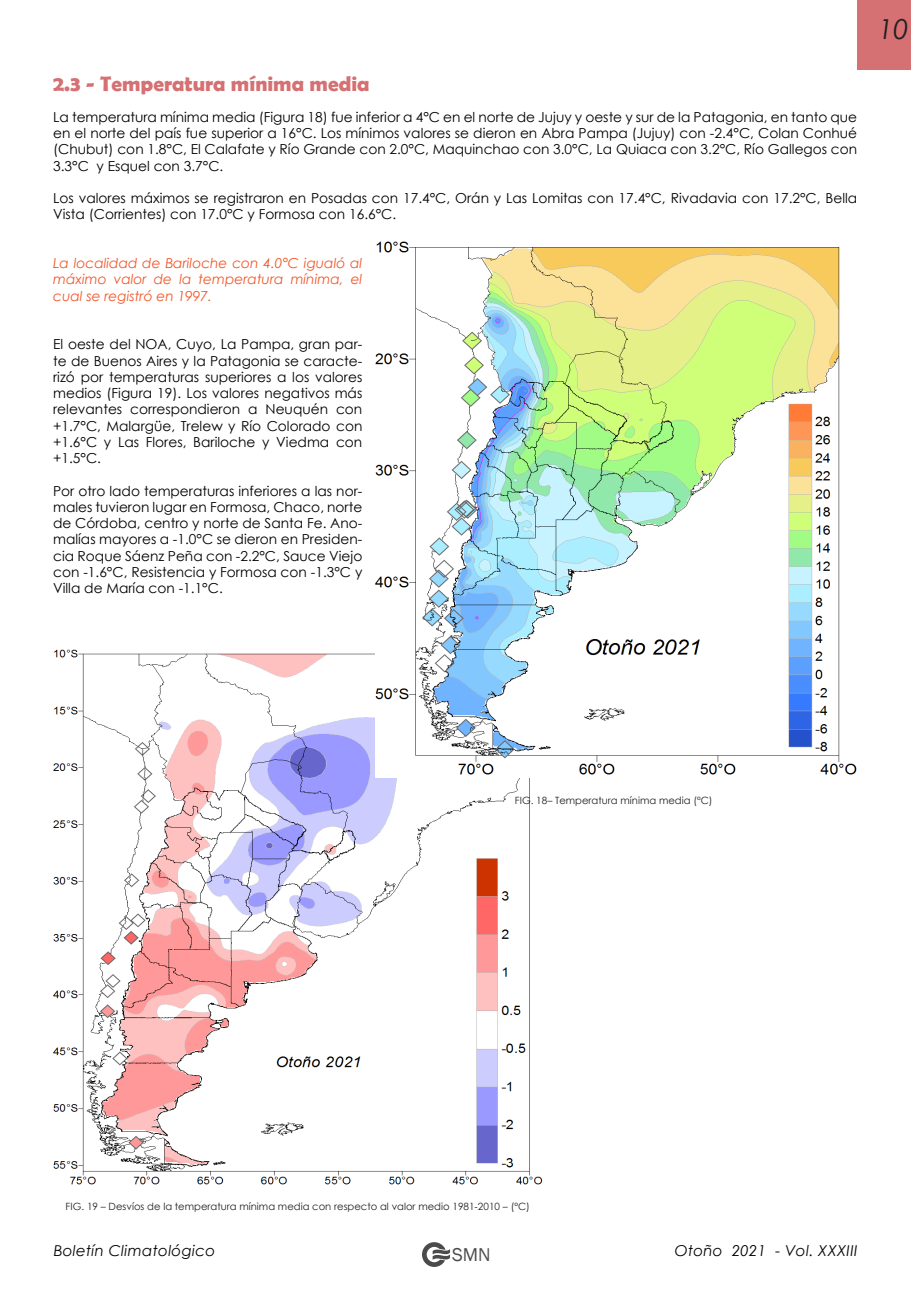
<style>
.page{position:relative;width:911px;height:1290px;background:#fff}
.page>*{position:absolute;margin:0;border:0;box-sizing:border-box;transform-origin:0 0}
.t1{font:italic 27.5px "Century Gothic";color:#231f20}
.t2{font:700 21.25px "Berlin Sans FB Demi";color:#d57073}
.t3{font:19.12px "Franklin Gothic";color:#4c4b4b}
.t4{font:italic 15px "Century Gothic";letter-spacing:.02em;color:#040503}
.t5{font:13.75px/16.2px "Century Gothic";color:#000;text-align:justify}
.t6{font:italic 13.75px/16.2px "Century Gothic";color:#f15629;text-align:justify}
.t7{font:10px "Century Gothic";color:#231f20}
</style>
<div class="page">
<svg style="left:422px;top:1242px;width:28px;height:25px"></svg>
<div style="left:857px;top:0;width:54px;height:70px;background:#d57073"></div>
<img style="left:53px;top:649px;width:489px;height:536px">
<img style="left:376px;top:241px;width:480px;height:536px">
<p class="t2" style="left:53px;top:71px;width:318px">2.3 - Temperatura mínima media</p>
<p class="t5" style="left:53px;top:108px;width:805px">La temperatura mínima media (Figura 18) fue inferior a 4°C en el norte de Jujuy y oeste y sur de la Patagonia, en tanto que en el norte del país fue superior a 16°C. Los mínimos valores se dieron en Abra Pampa (Jujuy) con -2.4°C, Colan Conhué (Chubut) con 1.8°C, El Calafate y Río Grande con 2.0°C, Maquinchao con 3.0°C, La Quiaca con 3.2°C, Río Gallegos con 3.3°C y Esquel con 3.7°C.</p>
<p class="t5" style="left:53px;top:190px;width:805px">Los valores máximos se registraron en Posadas con 17.4°C, Orán y Las Lomitas con 17.4°C, Rivadavia con 17.2°C, Bella<br>Vista (Corrientes) con 17.0°C y Formosa con 16.6°C.</p>
<p class="t6" style="left:53px;top:255px;width:311px">La localidad de Bariloche con 4.0°C igualó al máximo valor de la temperatura mínima, el cual se registró en 1997.</p>
<p class="t5" style="left:53px;top:336px;width:311px">El oeste del NOA, Cuyo, La Pampa, gran par&shy;te de Buenos Aires y la Patagonia se caracte&shy;rizó por temperaturas superiores a los valores medios (Figura 19). Los valores negativos más relevantes correspondieron a Neuquén con +1.7°C, Malargüe, Trelew y Río Colorado con +1.6°C y Las Flores, Bariloche y Viedma con +1.5°C.</p>
<p class="t5" style="left:53px;top:482px;width:311px">Por otro lado temperaturas inferiores a las nor&shy;males tuvieron lugar en Formosa, Chaco, norte de Córdoba, centro y norte de Santa Fe. Ano&shy;malías mayores a -1.0°C se dieron en Presiden&shy;cia Roque Sáenz Peña con -2.2°C, Sauce Viejo con -1.6°C, Resistencia y Formosa con -1.3°C y Villa de María con -1.1°C.</p>
<h1 class="t1" style="left:878px;top:10px;width:32px">10</h1>
<p class="t7" style="left:515px;top:793px;width:199px">FIG. 18– Temperatura mínima media (ºC)</p>
<p class="t7" style="left:66px;top:1199px;width:466px">FIG. 19 – Desvíos de la temperatura mínima media con respecto al valor medio 1981-2010 – (ºC)</p>
<p class="t4" style="left:54px;top:1240px;width:163px">Boletín Climatológico</p>
<p class="t4" style="left:674px;top:1240px;width:184px">Otoño 2021 - Vol. XXXIII</p>
<h3 class="t3" style="left:452px;top:1242px;width:40px">SMN</h3>
</div>
